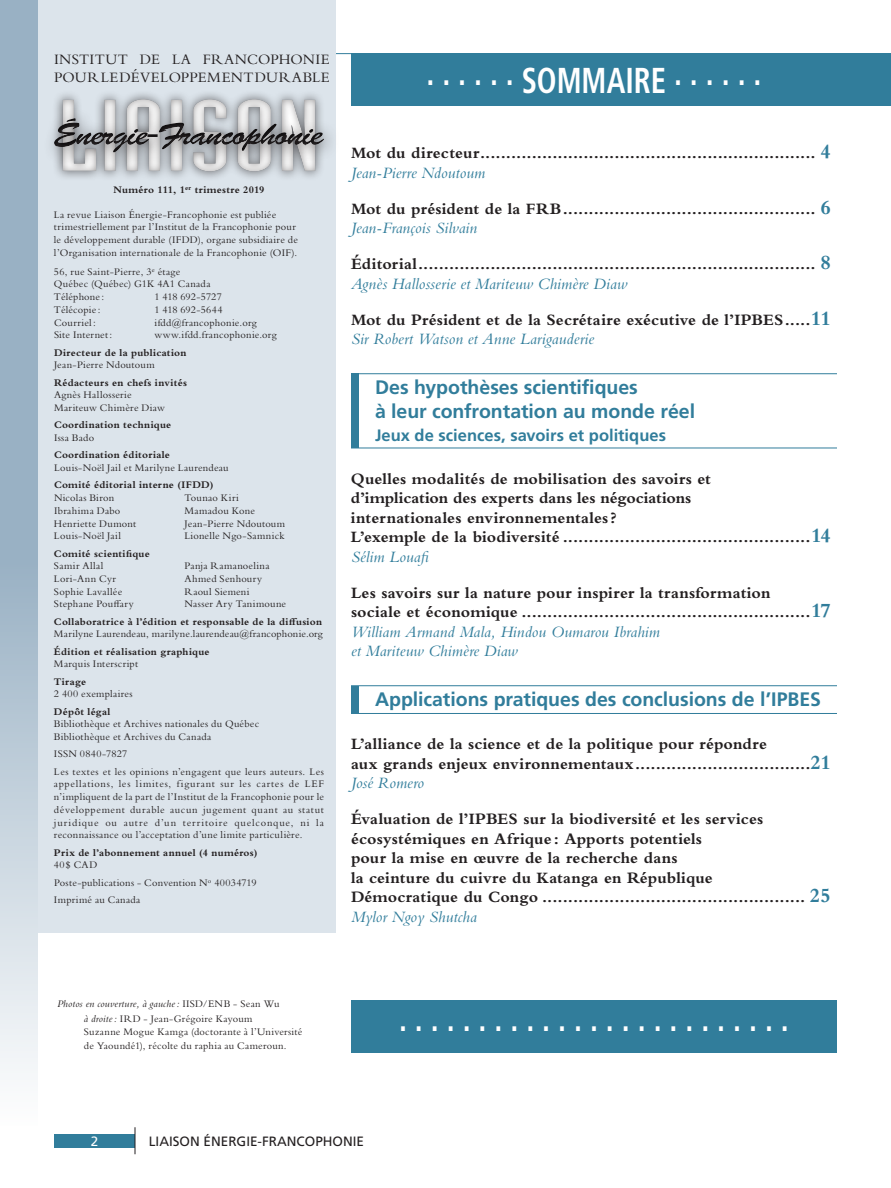
<style>
.page{position:relative;width:891px;height:1188px;background:#fff}
.page>*{position:absolute;margin:0;border:0;box-sizing:border-box;transform-origin:0 0}
.t1{font:700 condensed 36px "Frutiger LT Std";color:#fff;scale:.85 1}
.t2{font:700 19.5px/23.2px "Frutiger LT Std";color:#317d9b}
.t3{font:700 16.5px/19.5px "Bembo Std";letter-spacing:.005em;color:#231f20}
.t4{font:700 16.5px "Frutiger LT Std";color:#317d9b}
.t5{font:15px/18px "Bembo Std";letter-spacing:.015em;color:#231f20}
.t6{font:13.5px "Frutiger LT Std";color:#231f20}
.t7{font:13.5px "Frutiger LT Std";color:#fff}
.t8{font:10.5px/12.8px "Bembo Std";letter-spacing:.025em;color:#231f20}
.t9{font:700 10.5px "Bembo Std";letter-spacing:.025em;color:#231f20}
.t10{font:10.5px "Bembo Std";letter-spacing:.045em;color:#231f20}
.t11{font:10.5px "Bembo Std";color:#231f20}
.s1{font-size:21px;color:#317d9b}
.s2{font-weight:400;font-style:italic;color:#317d9b}
.s3{font-style:italic}
</style>
<div class="page">
<hr style="left:0;top:53px;width:891px;height:1px;background:#317d9b">
<svg style="left:0;top:0;width:38px;height:1073px;background:#aec1d0"></svg>
<div style="left:38px;top:0;width:298px;height:932px;background:#dce4eb"></div>
<div style="left:351px;top:53px;width:540px;height:53px;background:#317d9b"></div>
<div style="left:351px;top:374px;width:7px;height:74px;background:#317d9b"></div>
<hr style="left:351px;top:373px;width:486px;height:1px;background:#317d9b">
<hr style="left:351px;top:448px;width:486px;height:1px;background:#317d9b">
<div style="left:351px;top:686px;width:7px;height:27px;background:#317d9b"></div>
<hr style="left:351px;top:685px;width:486px;height:1px;background:#317d9b">
<hr style="left:351px;top:713px;width:486px;height:1px;background:#317d9b">
<div style="left:351px;top:1000px;width:486px;height:53px;background:#317d9b"></div>
<div style="left:53px;top:89px;width:272px;height:92px;background:#231f20;opacity:.65"></div>
<div style="left:60px;top:98px;width:255px;height:75px;background:#231f20;opacity:.5"></div>
<div style="left:43px;top:107px;width:297px;height:62px;background:#231f20;opacity:.6"></div>
<svg style="left:54px;top:99px;width:270px;height:72px"></svg>
<div style="left:52px;top:118px;width:273px;height:36px;background:#231f20;opacity:.6"></div>
<div style="left:54px;top:1134px;width:81px;height:14px;background:#317d9b"></div>
<svg style="left:135px;top:1127px;width:1px;height:27px"></svg>
<h3 class="t5" style="left:54px;top:50px;width:277px">INSTITUT DE LA FRANCOPHONIE<br>POUR LE DÉVELOPPEMENT DURABLE</h3>
<h1 class="t1" style="left:426px;top:51px;width:396px">. . . . . . SOMMAIRE . . . . . .</h1>
<p class="t9" style="left:113px;top:184px;width:153px">Numéro 111, 1<sup>er</sup> trimestre 2019</p>
<p class="t8" style="left:54px;top:208px;width:246px">La revue Liaison Énergie-Francophonie est publiée trimestriellement par l’Institut de la Francophonie pour le développement durable (IFDD), organe subsidiaire de l’Organisation internationale de la Francophonie (OIF).</p>
<p class="t8" style="left:54px;top:265px;width:158px">56, rue Saint-Pierre, 3<sup>e</sup> étage<br>Québec (Québec) G1K 4A1 Canada<br>Téléphone :</p>
<p class="t11" style="left:154px;top:291px;width:69px">1 418 692-5727</p>
<p class="t8" style="left:54px;top:303px;width:48px">Télécopie:</p>
<p class="t8" style="left:155px;top:303px;width:69px">1 418 692-5644</p>
<p class="t8" style="left:54px;top:316px;width:43px">Courriel:</p>
<p class="t8" style="left:155px;top:316px;width:104px">ifdd@francophonie.org</p>
<p class="t8" style="left:54px;top:328px;width:60px">Site Internet:</p>
<p class="t8" style="left:155px;top:328px;width:124px">www.ifdd.francophonie.org</p>
<p class="t9" style="left:54px;top:346px;width:134px">Directeur de la publication</p>
<p class="t8" style="left:54px;top:358px;width:102px">Jean-Pierre Ndoutoum</p>
<p class="t9" style="left:54px;top:376px;width:134px">Rédacteurs en chefs invités</p>
<p class="t8" style="left:54px;top:388px;width:112px">Agnès Hallosserie<br>Mariteuw Chimère Diaw</p>
<p class="t9" style="left:54px;top:419px;width:119px">Coordination technique</p>
<p class="t8" style="left:54px;top:431px;width:42px">Issa Bado</p>
<p class="t9" style="left:54px;top:449px;width:118px">Coordination éditoriale</p>
<p class="t8" style="left:54px;top:461px;width:176px">Louis-Noël Jail et Marilyne Laurendeau</p>
<p class="t9" style="left:54px;top:479px;width:161px">Comité éditorial interne (IFDD)</p>
<p class="t8" style="left:54px;top:491px;width:62px">Nicolas Biron</p>
<p class="t8" style="left:185px;top:491px;width:56px">Tounao Kiri</p>
<p class="t8" style="left:54px;top:504px;width:68px">Ibrahima Dabo</p>
<p class="t8" style="left:185px;top:504px;width:72px">Mamadou Kone</p>
<p class="t8" style="left:54px;top:517px;width:84px">Henriette Dumont</p>
<p class="t8" style="left:185px;top:517px;width:102px">Jean-Pierre Ndoutoum</p>
<p class="t8" style="left:54px;top:529px;width:69px">Louis-Noël Jail</p>
<p class="t8" style="left:185px;top:529px;width:102px">Lionelle Ngo-Samnick</p>
<p class="t9" style="left:54px;top:547px;width:97px">Comité scientifique</p>
<p class="t10" style="left:54px;top:560px;width:51px">Samir Allal</p>
<p class="t8" style="left:185px;top:559px;width:87px">Panja Ramanoelina</p>
<p class="t10" style="left:54px;top:573px;width:63px">Lori-Ann Cyr</p>
<p class="t8" style="left:185px;top:572px;width:79px">Ahmed Senhoury</p>
<p class="t8" style="left:54px;top:585px;width:70px">Sophie Lavallée</p>
<p class="t8" style="left:185px;top:585px;width:67px">Raoul Siemeni</p>
<p class="t8" style="left:54px;top:598px;width:81px">Stephane Pouffary</p>
<p class="t8" style="left:185px;top:598px;width:103px">Nasser Ary Tanimoune</p>
<p class="t9" style="left:54px;top:616px;width:270px">Collaboratrice à l’édition et responsable de la diffusion</p>
<p class="t8" style="left:54px;top:628px;width:270px">Marilyne Laurendeau, marilyne.laurendeau@francophonie.org</p>
<p class="t9" style="left:54px;top:646px;width:157px">Édition et réalisation graphique</p>
<p class="t8" style="left:54px;top:658px;width:86px">Marquis Interscript</p>
<p class="t9" style="left:54px;top:676px;width:34px">Tirage</p>
<p class="t8" style="left:54px;top:688px;width:80px">2 400 exemplaires</p>
<p class="t9" style="left:54px;top:706px;width:58px">Dépôt légal</p>
<p class="t8" style="left:54px;top:718px;width:207px">Bibliothèque et Archives nationales du Québec<br>Bibliothèque et Archives du Canada</p>
<p class="t8" style="left:54px;top:745px;width:272px;line-height:17.2px">ISSN 0840-7827<br>Les textes et les opinions n’engagent que leurs auteurs. Les</p>
<p class="t8" style="left:54px;top:778px;width:272px;text-align:justify">appellations, les limites, figurant sur les cartes de LEF n’impliquent de la part de l’Institut de la Francophonie pour le développement durable aucun jugement quant au statut juridique ou autre d’un territoire quelconque, ni la reconnaissance ou l’acceptation d’une limite particulière.</p>
<p class="t9" style="left:54px;top:847px;width:205px">Prix de l’abonnement annuel (4 numéros)</p>
<p class="t8" style="left:54px;top:856px;width:204px;line-height:17.2px">40$ CAD<br>Poste-publications - Convention N<sup>o</sup> 40034719<br>Imprimé au Canada</p>
<h3 class="t3" style="left:351px;top:143px;width:481px">Mot du directeur................................................................. <span class="s1">4<br></span><span class="s2">Jean-Pierre Ndoutoum</span></h3>
<h3 class="t3" style="left:351px;top:199px;width:481px">Mot du président de la FRB................................................. <span class="s1">6<br></span><span class="s2">Jean-François Silvain</span></h3>
<h3 class="t3" style="left:351px;top:254px;width:481px">Éditorial............................................................................. <span class="s1">8<br></span><span class="s2">Agnès Hallosserie et Mariteuw Chimère Diaw</span></h3>
<h3 class="t3" style="left:351px;top:310px;width:481px">Mot du Président et de la Secrétaire exécutive de l’IPBES.....<span class="s1">11<br></span><span class="s2">Sir Robert Watson et Anne Larigauderie</span></h3>
<h2 class="t2" style="left:375px;top:376px;width:322px">Des hypothèses scientifiques<br>à leur confrontation au monde réel</h2>
<h3 class="t4" style="left:375px;top:425px;width:293px">Jeux de sciences, savoirs et politiques</h3>
<p class="t3" style="left:351px;top:469px;width:482px">Quelles modalités de mobilisation des savoirs et<br>d’implication des experts dans les négociations<br>internationales environnementales?<br>L’exemple de la biodiversité ................................................<span class="s1">14<br></span><span class="s2">Sélim Louafi</span></p>
<h3 class="t3" style="left:351px;top:583px;width:481px">Les savoirs sur la nature pour inspirer la transformation<br>sociale et économique ........................................................<span class="s1">17<br></span><span class="s2">William Armand Mala, Hindou Oumarou Ibrahim<br>et Mariteuw Chimère Diaw</span></h3>
<h2 class="t2" style="left:375px;top:688px;width:448px">Applications pratiques des conclusions de l’IPBES</h2>
<h3 class="t3" style="left:351px;top:734px;width:482px">L’alliance de la science et de la politique pour répondre<br>aux grands enjeux environnementaux..................................<span class="s1">21<br></span><span class="s2">José Romero</span></h3>
<p class="t3" style="left:351px;top:809px;width:482px">Évaluation de l’IPBES sur la biodiversité et les services écosystémiques en Afrique : Apports potentiels<br>pour la mise en œuvre de la recherche dans<br>la ceinture du cuivre du Katanga en République<br>Démocratique du Congo ................................................... <span class="s1">25<br></span><span class="s2">Mylor Ngoy Shutcha</span></p>
<p class="t8" style="left:57px;top:996px;width:224px;line-height:15px;text-align:center"><span class="s3">Photos en couverture, à gauche:</span> IISD/ENB - Sean Wu <span class="s3">à droite:</span> IRD - Jean-Grégoire Kayoum</p>
<p class="t8" style="left:84px;top:1025px;width:220px;line-height:13.5px">Suzanne Mogue Kamga (doctorante à l’Université de Yaoundé1), récolte du raphia au Cameroun.</p>
<h1 class="t1" style="left:399px;top:997px;width:460px">. . . . . . . . . . . . . . . . . . . . . . . . .</h1>
<p class="t7" style="left:91px;top:1133px;width:9px">2</p>
<p class="t6" style="left:149px;top:1133px;width:217px">LIAISON ÉNERGIE-FRANCOPHONIE</p>
</div>
